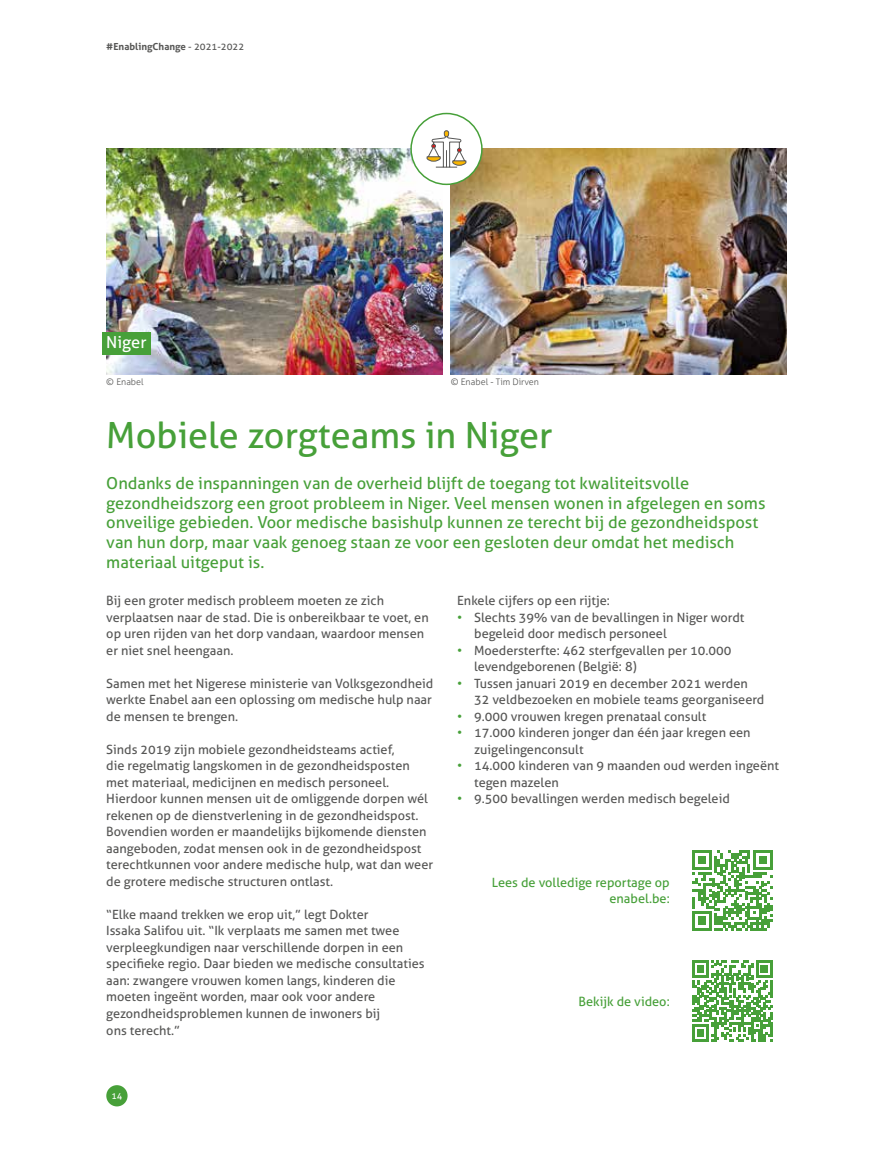
<style>
.page{position:relative;width:893px;height:1149px;background:#fff}
.page>*{position:absolute;margin:0;border:0;box-sizing:border-box;transform-origin:0 0}
.t1{font:36px "Aller";color:#47a039}
.t2{font:16.5px/19.8px "Aller";color:#47a039}
.t3{font:16.5px "Aller";color:#fff}
.t4{font:12.75px/16.5px "Aller";color:#575756}
.t5{font:12.75px/16.5px "Aller";color:#47a039;text-align:right}
.t6{font:700 9.75px "Aller";color:#575756}
.t7{font:300 9px "Aller";color:#575756}
.t8{font:9px "Aller";color:#fff}
.s1{font-weight:400}
.s2{color:#47a039}
</style>
<div class="page">
<div style="left:106px;top:1084px;width:22px;height:22px;background:#47a039;border-radius:50%"></div>
<svg style="left:692px;top:850px;width:80px;height:80px"></svg>
<svg style="left:692px;top:960px;width:81px;height:81px"></svg>
<img style="left:106px;top:149px;width:336px;height:225px">
<img style="left:451px;top:149px;width:336px;height:225px">
<div style="left:102px;top:332px;width:49px;height:22px;background:#47a039"></div>
<div style="left:411px;top:113px;width:71px;height:71px;background:#fff;border-radius:50%"></div>
<svg style="left:427px;top:130px;width:39px;height:37px"></svg>
<div style="left:410px;top:113px;width:73px;height:72px;border:2px solid #47a039;border-radius:50%"></div>
<p class="t6" style="left:106px;top:40px;width:140px">#EnablingChange <span class="s1">- 2021-2022</span></p>
<p class="t3" style="left:106px;top:332px;width:42px">Niger</p>
<p class="t7" style="left:106px;top:376px;width:39px">© Enabel</p>
<p class="t7" style="left:451px;top:376px;width:90px">© Enabel - Tim Dirven</p>
<h1 class="t1" style="left:106px;top:413px;width:448px">Mobiele zorgteams in Niger</h1>
<p class="t2" style="left:106px;top:473px;width:661px">Ondanks de inspanningen van de overheid blijft de toegang tot kwaliteitsvolle gezondheidszorg een groot probleem in Niger. Veel mensen wonen in afgelegen en soms onveilige gebieden. Voor medische basishulp kunnen ze terecht bij de gezondheidspost van hun dorp, maar vaak genoeg staan ze voor een gesloten deur omdat het medisch materiaal uitgeput is.</p>
<p class="t4" style="left:106px;top:592px;width:324px">Bij een groter medisch probleem moeten ze zich verplaatsen naar de stad. Die is onbereikbaar te voet, en op uren rijden van het dorp vandaan, waardoor mensen er niet snel heengaan.</p>
<p class="t4" style="left:106px;top:674px;width:328px;text-align:justify">Samen met het Nigerese ministerie van Volksgezondheid werkte Enabel aan een oplossing om medische hulp naar de mensen te brengen.</p>
<p class="t4" style="left:106px;top:740px;width:328px">Sinds 2019 zijn mobiele gezondheidsteams actief,<br>die regelmatig langskomen in de gezondheidsposten met materiaal, medicijnen en medisch personeel.<br>Hierdoor kunnen mensen uit de omliggende dorpen wél rekenen op de dienstverlening in de gezondheidspost.<br>Bovendien worden er maandelijks bijkomende diensten aangeboden, zodat mensen ook in de gezondheidspost terechtkunnen voor andere medische hulp, wat dan weer de grotere medische structuren ontlast.</p>
<p class="t4" style="left:106px;top:905px;width:320px">“Elke maand trekken we erop uit,” legt Dokter<br>Issaka Salifou uit. “Ik verplaats me samen met twee verpleegkundigen naar verschillende dorpen in een specifieke regio. Daar bieden we medische consultaties aan: zwangere vrouwen komen langs, kinderen die moeten ingeënt worden, maar ook voor andere gezondheidsproblemen kunnen de inwoners bij<br>ons terecht.”</p>
<p class="t4" style="left:457px;top:592px;width:154px">Enkele cijfers op een rijtje:</p>
<p class="t4" style="left:474px;top:608px;width:272px;text-indent:-17px"><span class="s2">•</span> Slechts 39% van de bevallingen in Niger wordt begeleid door medisch personeel</p>
<p class="t4" style="left:474px;top:641px;width:259px;text-indent:-17px"><span class="s2">•</span> Moedersterfte: 462 sterfgevallen per 10.000 levendgeborenen (België: 8)</p>
<p class="t4" style="left:474px;top:674px;width:292px;text-indent:-17px"><span class="s2">•</span> Tussen januari 2019 en december 2021 werden<br>32 veldbezoeken en mobiele teams georganiseerd</p>
<p class="t4" style="left:457px;top:707px;width:251px"><span class="s2">•</span> 9.000 vrouwen kregen prenataal consult</p>
<p class="t4" style="left:474px;top:724px;width:278px;text-indent:-17px"><span class="s2">•</span> 17.000 kinderen jonger dan één jaar kregen een zuigelingenconsult</p>
<p class="t4" style="left:474px;top:757px;width:306px;text-indent:-17px"><span class="s2">•</span> 14.000 kinderen van 9 maanden oud werden ingeënt tegen mazelen</p>
<p class="t4" style="left:457px;top:790px;width:274px"><span class="s2">•</span> 9.500 bevallingen werden medisch begeleid</p>
<p class="t5" style="left:492px;top:873px;width:179px">Lees de volledige reportage op enabel.be:</p>
<p class="t5" style="left:579px;top:992px;width:93px">Bekijk de video:</p>
<p class="t8" style="left:112px;top:1090px;width:12px">14</p>
</div>
